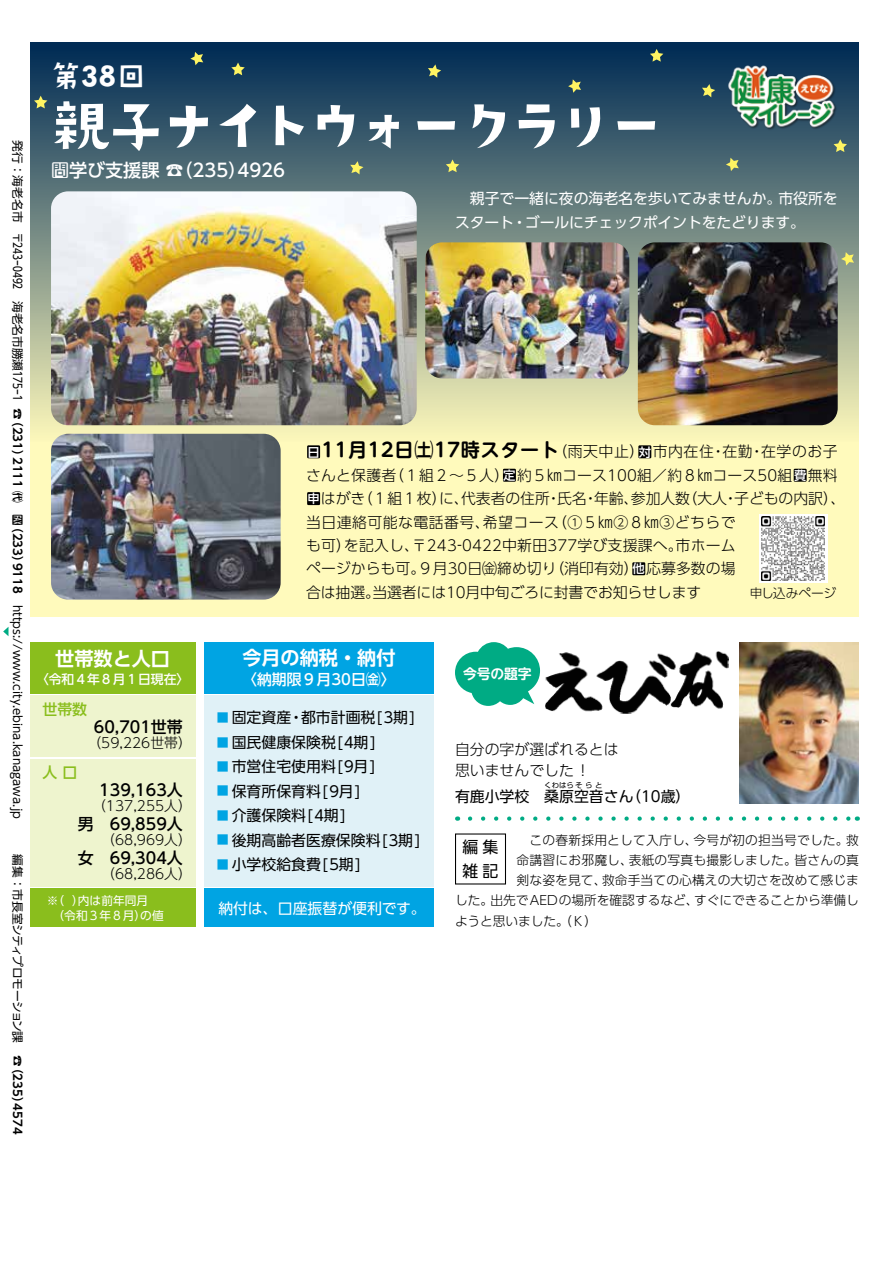
<style>
.page{position:relative;width:893px;height:1263px;background:#fff}
.page>*{position:absolute;margin:0;border:0;box-sizing:border-box;transform-origin:0 0}
.t1{font:63.75px "AB kirigirisu";letter-spacing:-.205em;color:#fff}
.t2{font:34.05px "AB kirigirisu";color:#fff}
.t3{font:700 19.2px "UD Shin Go Pro De";color:#fff}
.t4{font:500 18px "UD Shin Go Pro";color:#fff}
.t5{font:500 15.9px "UD Shin Go Pro";color:#000}
.t6{font:15.9px/24.5px "UD Shin Go Pro";color:#000}
.t7{font:300 14.85px/23.4px "UD Shin Go Pro";color:#000}
.t8{font:14.85px "UD Shin Go Pro";color:#000}
.t9{font:14.85px/23.4px "UD Shin Go Pro";letter-spacing:-.005em;color:#fff}
.t10{font:500 14.85px "UD Shin Go Pro";color:#fff}
.t11{font:500 14.85px "UD Shin Go Pro";color:#8abe1d}
.t12{font:300 13.8px "UD Shin Go Pro";color:#000}
.t13{font:700 13.8px "UD Shin M Go Pro De";letter-spacing:-.01em;color:#fff}
.t14{font:300 12.75px "UD Shin Go Pro";letter-spacing:.005em;color:#000}
.t15{font:500 12.75px "UD Shin Go Pro";color:#fff}
.t16{font:300 12.75px "UD Shin Go Pro";letter-spacing:-.02em;color:#000}
.t17{font:11.7px "UD Shin Go Pro";color:#000}
.t18{font:11.7px/14.9px "UD Shin Go Pro";color:#fff}
.t19{font:7.5px "UD Shin Go Pro";letter-spacing:.085em;color:#000}
.s1{font-family:"UD Shin Go C Ofiz Pr 6"}
.s2{font-family:"UD Shin Go Pro De";font-weight:700}
.s3{font-family:"ebina"}
.s4{font-family:"ebina";font-weight:400}
.s5{font-weight:500;font-size:12.3px;color:#fff}
.s6{font-family:"UD Shin M Go Pro De";font-weight:700;font-size:19.2px}
.s7{font-size:11.85px;color:#00a4e3}
</style>
<div class="page">
<div style="left:30px;top:43px;width:829px;height:574px;background:#fffabc"></div>
<div style="left:30px;top:43px;width:829px;height:399px;background:linear-gradient(to bottom,#002a54,#fcf7ba)"></div>
<img style="left:51px;top:191px;width:366px;height:234px">
<img style="left:425px;top:242px;width:204px;height:136px">
<img style="left:638px;top:242px;width:200px;height:183px">
<img style="left:51px;top:434px;width:230px;height:166px">
<svg style="left:190px;top:52px;width:13px;height:13px"></svg>
<svg style="left:568px;top:79px;width:13px;height:14px"></svg>
<svg style="left:726px;top:158px;width:13px;height:13px"></svg>
<svg style="left:841px;top:252px;width:13px;height:14px"></svg>
<svg style="left:833px;top:139px;width:14px;height:13px"></svg>
<svg style="left:34px;top:96px;width:13px;height:12px"></svg>
<svg style="left:702px;top:84px;width:13px;height:13px"></svg>
<svg style="left:350px;top:161px;width:13px;height:13px"></svg>
<svg style="left:428px;top:64px;width:13px;height:14px"></svg>
<svg style="left:650px;top:49px;width:13px;height:13px"></svg>
<svg style="left:446px;top:159px;width:13px;height:13px"></svg>
<svg style="left:231px;top:63px;width:14px;height:12px"></svg>
<img style="left:545px;top:651px;width:184px;height:63px">
<svg style="left:470px;top:816px;width:380px;height:5px"></svg>
<img style="left:740px;top:642px;width:119px;height:162px">
<svg style="left:455px;top:642px;width:85px;height:64px"></svg>
<svg style="left:3px;top:627px;width:6px;height:9px"></svg>
<div style="left:455px;top:833px;width:51px;height:51px;border:1px solid #000"></div>
<div style="left:30px;top:695px;width:166px;height:62px;background:#eef4ce"></div>
<div style="left:30px;top:889px;width:166px;height:38px;background:#8abe1d"></div>
<div style="left:30px;top:759px;width:166px;height:128px;background:#eef4ce"></div>
<div style="left:30px;top:642px;width:166px;height:51px;background:#8abe1d"></div>
<div style="left:307px;top:445px;width:13px;height:13px;background:#000"></div>
<div style="left:638px;top:445px;width:13px;height:13px;background:#000"></div>
<div style="left:503px;top:469px;width:13px;height:13px;background:#000"></div>
<div style="left:794px;top:469px;width:13px;height:13px;background:#000"></div>
<div style="left:307px;top:492px;width:13px;height:13px;background:#000"></div>
<div style="left:632px;top:562px;width:13px;height:13px;background:#000"></div>
<div style="left:204px;top:642px;width:230px;height:51px;background:#00a4e3"></div>
<div style="left:204px;top:695px;width:230px;height:192px;background:#e0f1f7"></div>
<div style="left:204px;top:889px;width:230px;height:38px;background:#00a4e3"></div>
<svg style="left:759px;top:514px;width:68px;height:69px"></svg>
<img style="left:761px;top:517px;width:64px;height:63px">
<img style="left:727px;top:65px;width:111px;height:66px">
<p class="t17" style="left:27px;top:140px;width:995px;rotate:90deg">発行：海老名市　〒<span class="s1">２４３ｰ０４９２</span>　海老名市勝瀬<span class="s1">１７５ｰ１</span> ☎<span class="s2">（231）2111 ㈹　</span><span class="s3">F</span><span class="s2">（233）9118</span>　https://www.city.ebina.kanagawa.jp　　　編集：市長室シティプロモーション課　<span class="s2">☎（235）4574</span></p>
<h2 class="t2" style="left:49px;top:60px;width:101px">第38回</h2>
<h1 class="t1" style="left:49px;top:94px;width:620px">親子ナイトウォークラリー</h1>
<p class="t4" style="left:51px;top:155px;width:236px"><span class="s4">問</span>学び支援課 ☎︎（235）4926</p>
<p class="t9" style="left:455px;top:187px;width:384px">　親子で一緒に夜の海老名を歩いてみませんか。市役所をスタート・ゴールにチェックポイントをたどります。</p>
<p class="t7" style="left:306px;top:439px;width:541px"><span class="s5">日</span><span class="s6">11月12日㈯17時スタート</span>（雨天中止）<span class="s5">対</span>市内在住・在勤・在学のお子さんと保護者（１組２～５人）<span class="s5">定</span>約５㎞コース100組／約８㎞コース50組<span class="s5">費</span>無料<span class="s5">申</span>はがき（１組１枚）に、代表者の住所・氏名・年齢、参加人数（大人・子どもの内訳）、当日連絡可能な電話番号、希望コース（①５㎞②８㎞③どちらで<br>も可）を記入し、〒243‐0422中新田377学び支援課へ。市ホーム<br>ページからも可。９月30日㈮締め切り（消印有効）<span class="s5">他</span>応募多数の場<br>合は抽選。当選者には10月中旬ごろに封書でお知らせします</p>
<p class="t16" style="left:750px;top:583px;width:88px">申し込みページ</p>
<p class="t3" style="left:55px;top:643px;width:116px">世帯数と人口</p>
<p class="t15" style="left:36px;top:669px;width:155px">〈令和４年８月１日現在〉</p>
<p class="t11" style="left:43px;top:698px;width:46px">世帯数</p>
<p class="t11" style="left:43px;top:760px;width:36px">人口</p>
<p class="t5" style="left:94px;top:714px;width:90px">60,701世帯</p>
<p class="t12" style="left:87px;top:732px;width:106px">（59,226世帯）</p>
<p class="t5" style="left:99px;top:777px;width:85px">139,163人</p>
<p class="t12" style="left:92px;top:795px;width:101px">（137,255人）</p>
<p class="t5" style="left:78px;top:811px;width:106px">男　69,859人</p>
<p class="t12" style="left:101px;top:829px;width:92px">（68,969人）</p>
<p class="t5" style="left:78px;top:845px;width:106px">女　69,304人</p>
<p class="t12" style="left:101px;top:863px;width:92px">（68,286人）</p>
<p class="t18" style="left:47px;top:893px;width:118px">※（ ）内は前年同月<br>　（令和３年８月）の値</p>
<p class="t3" style="left:242px;top:642px;width:155px">今月の納税・納付</p>
<p class="t10" style="left:242px;top:667px;width:155px">〈納期限９月30日㈮〉</p>
<p class="t8" style="left:217px;top:706px;width:200px"><span class="s7">■</span> 固定資産・都市計画税[３期]</p>
<p class="t8" style="left:217px;top:730px;width:160px"><span class="s7">■</span> 国民健康保険税[４期]</p>
<p class="t8" style="left:217px;top:754px;width:160px"><span class="s7">■</span> 市営住宅使用料[９月]</p>
<p class="t8" style="left:217px;top:779px;width:145px"><span class="s7">■</span> 保育所保育料[９月]</p>
<p class="t8" style="left:217px;top:803px;width:130px"><span class="s7">■</span> 介護保険料[４期]</p>
<p class="t8" style="left:217px;top:828px;width:205px"><span class="s7">■</span> 後期高齢者医療保険料[３期]</p>
<p class="t8" style="left:217px;top:852px;width:145px"><span class="s7">■</span> 小学校給食費[５期]</p>
<p class="t9" style="left:218px;top:896px;width:209px">納付は、口座振替が便利です。</p>
<p class="t13" style="left:463px;top:663px;width:70px">今号の題字</p>
<p class="t7" style="left:455px;top:738px;width:165px;line-height:21.3px">自分の字が選ばれるとは思いませんでした！</p>
<p class="t8" style="left:455px;top:784px;width:237px">有鹿小学校　桑原空音さん（10歳）</p>
<p class="t19" style="left:544px;top:779px;width:60px">くわはらそらと</p>
<p class="t14" style="left:517px;top:829px;width:344px">　この春新採用として入庁し、今号が初の担当号でした。救</p>
<p class="t14" style="left:517px;top:850px;width:344px">命講習にお邪魔し、表紙の写真も撮影しました。皆さんの真</p>
<p class="t14" style="left:517px;top:870px;width:344px">剣な姿を見て、救命手当ての心構えの大切さを改めて感じま</p>
<p class="t14" style="left:455px;top:890px;width:406px">した。出先でAEDの場所を確認するなど、すぐにできることから準備し</p>
<p class="t14" style="left:455px;top:910px;width:144px">ようと思いました。（Ｋ）</p>
<p class="t6" style="left:463px;top:834px;width:37px">編集雑記</p>
</div>
